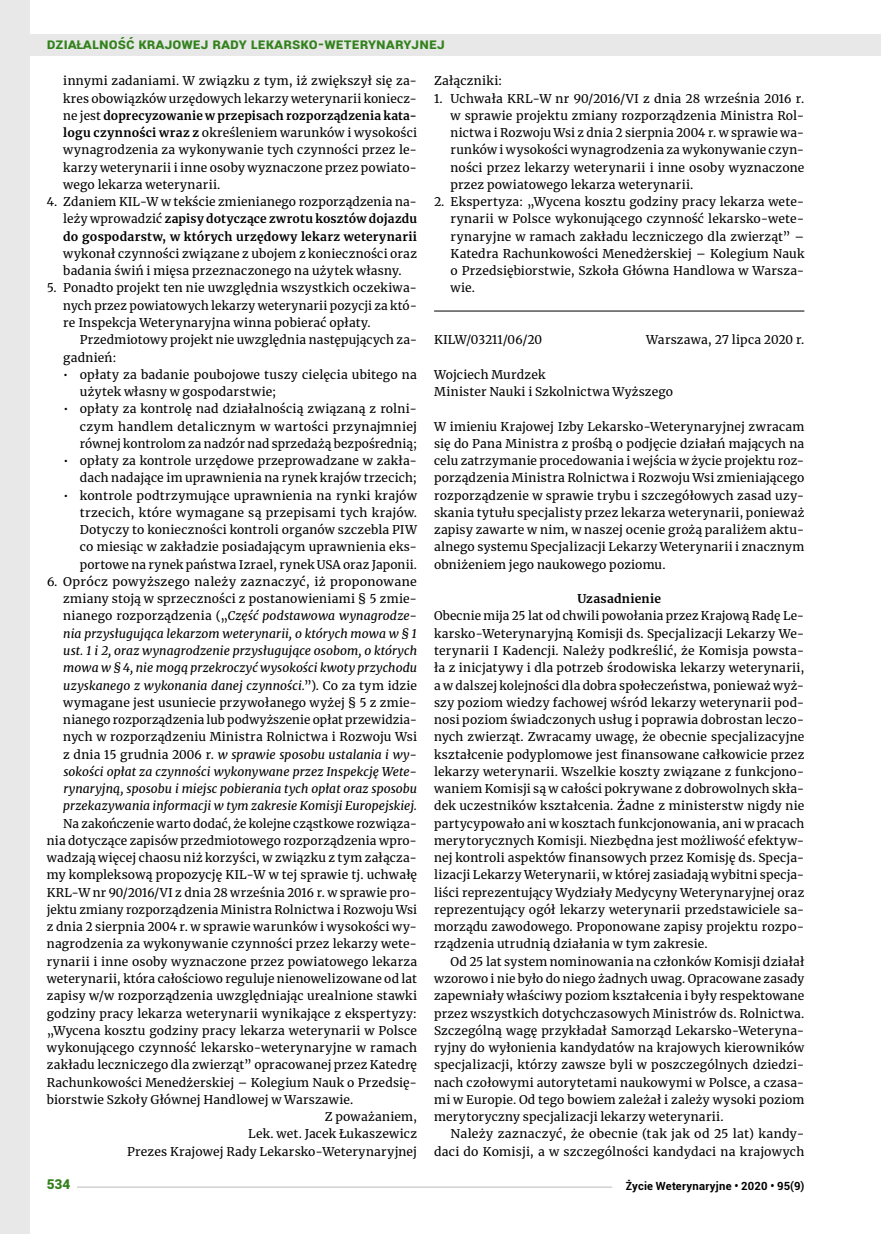
<style>
.page{position:relative;width:881px;height:1234px;background:#fff}
.page>*{position:absolute;margin:0;border:0;box-sizing:border-box;transform-origin:0 0}
.t1{font:700 15px "Roboto";letter-spacing:.025em;color:#32821c}
.t2{font:900 13.5px "Roboto";color:#32821c}
.t3{font:12px/17.2px "Merriweather";letter-spacing:.015em;color:#000;text-align:justify}
.t4{font:italic 12px/17.2px "Merriweather";letter-spacing:.005em;color:#000;text-align:justify}
.t5{font:700 12px/17.2px "Merriweather";letter-spacing:.025em;color:#000;text-align:justify}
.t6{font:12px "Merriweather";letter-spacing:-.01em;color:#000}
.t7{font:700 11.25px "Roboto";letter-spacing:.02em;color:#000}
.s1{font-weight:900;font-size:12px}
.s2{font-weight:700}
.s3{font-weight:400}
.s4{font-style:normal}
</style>
<div class="page">
<div style="left:0;top:0;width:30px;height:1233px;background:#e8e8e8"></div>
<hr style="left:434px;top:311px;width:370px;height:1px;background:#000">
<div style="left:0;top:35px;width:880px;height:21px;background:#e8e8e8"></div>
<hr style="left:47px;top:1186px;width:565px;height:1px;background:#d2d1d1">
<div style="left:47px;top:1178px;width:30px;height:15px;background:#fff"></div>
<p class="t1" style="left:47px;top:33px;width:399px">Dzia<span class="s1">Ł</span>alność Krajowej Rady Lekarsko-Weterynaryjnej</p>
<p class="t3" style="left:63px;top:72px;width:355px">innymi zadaniami. W związku z tym, iż zwiększył się za&shy;kres obowiązków urzędowych lekarzy weterynarii koniecz&shy;ne jest <span class="s2">doprecyzowanie w przepisach rozporządzenia kata&shy;logu czynności wraz z</span> określeniem warunków i wysokości wynagrodzenia za wykonywanie tych czynności przez le&shy;karzy weterynarii i inne osoby wyznaczone przez powiato&shy;wego lekarza weterynarii.</p>
<p class="t5" style="left:63px;top:193px;width:355px;text-indent:-16px"><span class="s3">4. Zdaniem KIL-W w tekście zmienianego rozporządzenia na&shy;leży wprowadzić</span> zapisy dotyczące zwrotu kosztów dojazdu do gospodarstw, w których urzędowy lekarz weterynarii</p>
<p class="t3" style="left:63px;top:244px;width:355px">wykonał czynności związane z ubojem z konieczności oraz badania świń i mięsa przeznaczonego na użytek własny.</p>
<p class="t3" style="left:63px;top:279px;width:355px;text-indent:-16px">5. Ponadto projekt ten nie uwzględnia wszystkich oczekiwa&shy;nych przez powiatowych lekarzy weterynarii pozycji za któ&shy;re Inspekcja Weterynaryjna winna pobierać opłaty.</p>
<p class="t3" style="left:63px;top:331px;width:355px;text-indent:17px">Przedmiotowy projekt nie uwzględnia następujących za&shy;gadnień:</p>
<p class="t3" style="left:80px;top:365px;width:338px;text-indent:-17px">• opłaty za badanie poubojowe tuszy cielęcia ubitego na użytek własny w gospodarstwie;</p>
<p class="t3" style="left:80px;top:400px;width:338px;text-indent:-16px">• opłaty za kontrolę nad działalnością związaną z rolni&shy;czym handlem detalicznym w wartości przynajmniej równej kontrolom za nadzór nad sprzedażą bezpośrednią;</p>
<p class="t3" style="left:63px;top:451px;width:355px;text-align:right">• opłaty za kontrole urzędowe przeprowadzane w zakła&shy;dach nadające im uprawnienia na rynek krajów trzecich;</p>
<p class="t3" style="left:80px;top:486px;width:338px;text-indent:-17px">• kontrole podtrzymujące uprawnienia na rynki krajów trzecich, które wymagane są przepisami tych krajów.<br>Dotyczy to konieczności kontroli organów szczebla PIW co miesiąc w zakładzie posiadającym uprawnienia eks&shy;portowe na rynek państwa Izrael, rynek USA oraz Japonii.</p>
<p class="t4" style="left:63px;top:572px;width:355px;text-indent:-16px"><span class="s4">6. Oprócz powyższego należy zaznaczyć, iż proponowane zmiany stoją w sprzeczności z postanowieniami § 5 zmie&shy;nianego rozporządzenia („</span>Część podstawowa wynagrodze&shy;nia przysługująca lekarzom weterynarii, o których mowa w § 1 ust. 1 i 2, oraz wynagrodzenie przysługujące osobom, o których mowa w § 4, nie mogą przekroczyć wysokości kwoty przychodu uzyskanego z wykonania danej czynności.<span class="s4">”). Co za tym idzie wymagane jest usuniecie przywołanego wyżej § 5 z zmie&shy;nianego rozporządzenia lub podwyższenie opłat przewidzia&shy;nych w rozporządzeniu Ministra Rolnictwa i Rozwoju Wsi z dnia 15 grudnia 2006 r.</span> w sprawie sposobu ustalania i wy&shy;sokości opłat za czynności wykonywane przez Inspekcję Wete&shy;rynaryjną, sposobu i miejsc pobierania tych opłat oraz sposobu przekazywania informacji w tym zakresie Komisji Europejskiej.</p>
<p class="t3" style="left:63px;top:814px;width:355px">Na zakończenie warto dodać, że kolejne cząstkowe rozwiąza-</p>
<p class="t3" style="left:47px;top:831px;width:371px">nia dotyczące zapisów przedmiotowego rozporządzenia wpro-</p>
<p class="t3" style="left:47px;top:848px;width:371px">wadzają więcej chaosu niż korzyści, w związku z tym załącza-</p>
<p class="t3" style="left:47px;top:865px;width:371px">my kompleksową propozycję KIL-W w tej sprawie tj. uchwałę</p>
<p class="t3" style="left:47px;top:883px;width:371px">KRL-W nr 90/2016/VI z dnia 28 września 2016 r. w sprawie pro-</p>
<p class="t3" style="left:47px;top:900px;width:371px">jektu zmiany rozporządzenia Ministra Rolnictwa i Rozwoju Wsi</p>
<p class="t3" style="left:47px;top:917px;width:371px">z dnia 2 sierpnia 2004 r. w sprawie warunków i wysokości wy-</p>
<p class="t3" style="left:47px;top:934px;width:371px">nagrodzenia za wykonywanie czynności przez lekarzy wete-</p>
<p class="t3" style="left:47px;top:952px;width:371px">rynarii i inne osoby wyznaczone przez powiatowego lekarza</p>
<p class="t3" style="left:47px;top:969px;width:371px">weterynarii, która całościowo reguluje nienowelizowane od lat</p>
<p class="t3" style="left:47px;top:986px;width:371px">zapisy w/w rozporządzenia uwzględniając urealnione stawki</p>
<p class="t3" style="left:47px;top:1003px;width:371px">godziny pracy lekarza weterynarii wynikające z ekspertyzy:</p>
<p class="t3" style="left:47px;top:1021px;width:371px">„Wycena kosztu godziny pracy lekarza weterynarii w Polsce</p>
<p class="t3" style="left:47px;top:1038px;width:371px">wykonującego czynność lekarsko-weterynaryjne w ramach</p>
<p class="t3" style="left:47px;top:1055px;width:371px">zakładu leczniczego dla zwierząt” opracowanej przez Katedrę</p>
<p class="t3" style="left:47px;top:1072px;width:371px">Rachunkowości Menedżerskiej – Kolegium Nauk o Przedsię-</p>
<p class="t3" style="left:47px;top:1090px;width:308px">biorstwie Szkoły Głównej Handlowej w Warszawie.</p>
<p class="t3" style="left:324px;top:1107px;width:94px">Z poważaniem,</p>
<p class="t3" style="left:248px;top:1124px;width:170px">Lek. wet. Jacek Łukaszewicz</p>
<p class="t3" style="left:127px;top:1141px;width:291px">Prezes Krajowej Rady Lekarsko-Weterynaryjnej</p>
<p class="t3" style="left:434px;top:72px;width:70px">Załączniki:</p>
<p class="t3" style="left:450px;top:89px;width:355px;text-indent:-16px">1. Uchwała KRL-W nr 90/2016/VI z dnia 28 września 2016 r. w sprawie projektu zmiany rozporządzenia Ministra Rol&shy;nictwa i Rozwoju Wsi z dnia 2 sierpnia 2004 r. w sprawie wa&shy;runków i wysokości wynagrodzenia za wykonywanie czyn&shy;ności przez lekarzy weterynarii i inne osoby wyznaczone przez powiatowego lekarza weterynarii.</p>
<p class="t3" style="left:450px;top:193px;width:355px;text-indent:-16px">2. Ekspertyza: „Wycena kosztu godziny pracy lekarza wete&shy;rynarii w Polsce wykonującego czynność lekarsko-wete&shy;rynaryjne w ramach zakładu leczniczego dla zwierząt” – Katedra Rachunkowości Menedżerskiej – Kolegium Nauk o Przedsiębiorstwie, Szkoła Główna Handlowa w Warsza&shy;wie.</p>
<p class="t6" style="left:434px;top:331px;width:109px">KILW/03211/06/20</p>
<p class="t3" style="left:646px;top:331px;width:160px">Warszawa, 27 lipca 2020 r.</p>
<p class="t3" style="left:434px;top:365px;width:240px">Wojciech Murdzek<br>Minister Nauki i Szkolnictwa Wyższego</p>
<p class="t3" style="left:434px;top:417px;width:371px">W imieniu Krajowej Izby Lekarsko-Weterynaryjnej zwracam się do Pana Ministra z prośbą o podjęcie działań mających na celu zatrzymanie procedowania i wejścia w życie projektu roz&shy;porządzenia Ministra Rolnictwa i Rozwoju Wsi zmieniającego rozporządzenie w sprawie trybu i szczegółowych zasad uzy&shy;skania tytułu specjalisty przez lekarza weterynarii, ponieważ zapisy zawarte w nim, w naszej ocenie grożą paraliżem aktu&shy;alnego systemu Specjalizacji Lekarzy Weterynarii i znacznym obniżeniem jego naukowego poziomu.</p>
<p class="t5" style="left:577px;top:589px;width:85px">Uzasadnienie</p>
<p class="t3" style="left:434px;top:607px;width:371px">Obecnie mija 25 lat od chwili powołania przez Krajową Radę Le&shy;karsko-Weterynaryjną Komisji ds. Specjalizacji Lekarzy We&shy;terynarii I Kadencji. Należy podkreślić, że Komisja powsta&shy;ła z inicjatywy i dla potrzeb środowiska lekarzy weterynarii, a w dalszej kolejności dla dobra społeczeństwa, ponieważ wyż&shy;szy poziom wiedzy fachowej wśród lekarzy weterynarii pod&shy;nosi poziom świadczonych usług i poprawia dobrostan leczo&shy;nych zwierząt. Zwracamy uwagę, że obecnie specjalizacyjne kształcenie podyplomowe jest finansowane całkowicie przez lekarzy weterynarii. Wszelkie koszty związane z funkcjono&shy;waniem Komisji są w całości pokrywane z dobrowolnych skła&shy;dek uczestników kształcenia. Żadne z ministerstw nigdy nie partycypowało ani w kosztach funkcjonowania, ani w pracach merytorycznych Komisji. Niezbędna jest możliwość efektyw&shy;nej kontroli aspektów finansowych przez Komisję ds. Specja&shy;lizacji Lekarzy Weterynarii, w której zasiadają wybitni specja&shy;liści reprezentujący Wydziały Medycyny Weterynaryjnej oraz reprezentujący ogół lekarzy weterynarii przedstawiciele sa&shy;morządu zawodowego. Proponowane zapisy projektu rozpo&shy;rządzenia utrudnią działania w tym zakresie.</p>
<p class="t3" style="left:434px;top:952px;width:371px;text-indent:16px">Od 25 lat system nominowania na członków Komisji działał wzorowo i nie było do niego żadnych uwag. Opracowane zasady zapewniały właściwy poziom kształcenia i były respektowane przez wszystkich dotychczasowych Ministrów ds. Rolnictwa.<br>Szczególną wagę przykładał Samorząd Lekarsko-Weteryna&shy;ryjny do wyłonienia kandydatów na krajowych kierowników specjalizacji, którzy zawsze byli w poszczególnych dziedzi&shy;nach czołowymi autorytetami naukowymi w Polsce, a czasa&shy;mi w Europie. Od tego bowiem zależał i zależy wysoki poziom merytoryczny specjalizacji lekarzy weterynarii.</p>
<p class="t3" style="left:434px;top:1124px;width:371px;text-align:right">Należy zaznaczyć, że obecnie (tak jak od 25 lat) kandy&shy;daci do Komisji, a w szczególności kandydaci na krajowych</p>
<p class="t2" style="left:47px;top:1174px;width:25px">534</p>
<p class="t7" style="left:625px;top:1177px;width:180px">Życie Weterynaryjne • 2020 • 95(9)</p>
</div>
